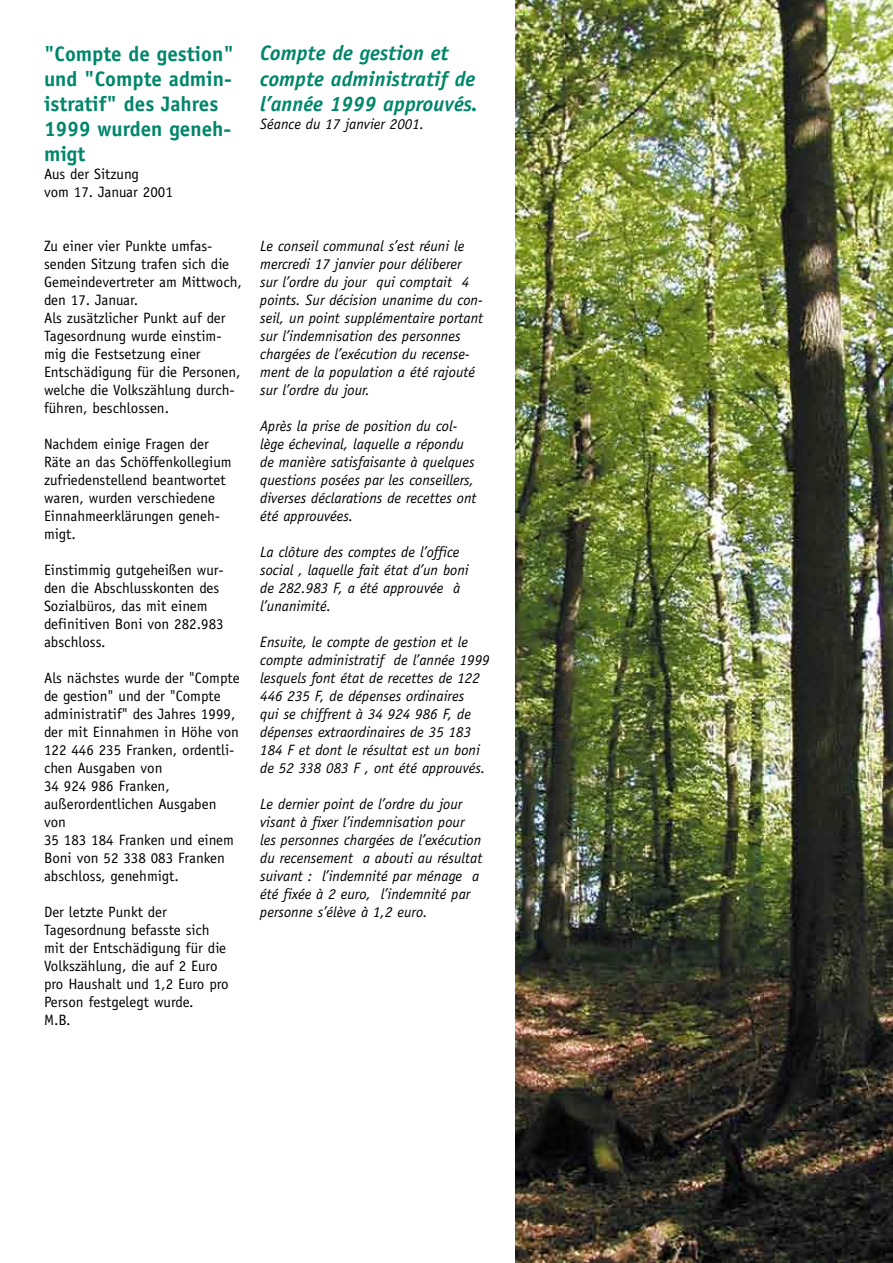
<style>
.page{position:relative;width:893px;height:1263px;background:#fff}
.page>*{position:absolute;margin:0;border:0;box-sizing:border-box;transform-origin:0 0}
.t1{font:700 21px/25.2px "Officina Sans";color:#00866a}
.t2{font:italic 700 21px/25.2px "Officina Sans";color:#00866a}
.t3{font:italic 15px/18px "Officina Sans";color:#000}
.t4{font:15px/18px "Officina Sans";color:#000}
</style>
<div class="page">
<img style="left:515px;top:0;width:378px;height:1263px">
<h1 class="t1" style="left:44px;top:41px;width:191px">"Compte de gestion" und "Compte admin&shy;istratif" des Jahres<br>1999 wurden geneh&shy;migt</h1>
<p class="t4" style="left:44px;top:165px;width:130px">Aus der Sitzung<br>vom 17. Januar 2001</p>
<p class="t4" style="left:44px;top:237px;width:200px">Zu einer vier Punkte umfas&shy;senden Sitzung trafen sich die<br>Gemeindevertreter am Mittwoch, den 17. Januar.<br>Als zusätzlicher Punkt auf der<br>Tagesordnung wurde einstim&shy;mig die Festsetzung einer<br>Entschädigung für die Personen, welche die Volkszählung durch&shy;führen, beschlossen.</p>
<p class="t4" style="left:44px;top:435px;width:189px">Nachdem einige Fragen der<br>Räte an das Schöffenkollegium zufriedenstellend beantwortet waren, wurden verschiedene<br>Einnahmeerklärungen geneh&shy;migt.</p>
<p class="t4" style="left:44px;top:561px;width:181px">Einstimmig gutgeheißen wur&shy;den die Abschlusskonten des<br>Sozialbüros, das mit einem definitiven Boni von 282.983 abschloss.</p>
<p class="t4" style="left:44px;top:669px;width:197px">Als nächstes wurde der "Compte de gestion" und der "Compte administratif" des Jahres 1999, der mit Einnahmen in Höhe von<br>122 446 235 Franken, ordentli&shy;chen Ausgaben von<br>34 924 986 Franken, außerordentlichen Ausgaben von<br>35 183 184 Franken und einem<br>Boni von 52 338 083 Franken abschloss, genehmigt.</p>
<p class="t4" style="left:44px;top:903px;width:186px">Der letzte Punkt der<br>Tagesordnung befasste sich mit der Entschädigung für die<br>Volkszählung, die auf 2 Euro pro Haushalt und 1,2 Euro pro<br>Person festgelegt wurde.<br>M.B.</p>
<h1 class="t2" style="left:260px;top:41px;width:219px">Compte de gestion et compte administratif de l’année 1999 approuvés.</h1>
<p class="t3" style="left:260px;top:115px;width:166px">Séance du 17 janvier 2001.</p>
<p class="t3" style="left:260px;top:237px;width:225px">Le conseil communal s’est réuni le mercredi 17 janvier pour déliberer<br>sur l’ordre du jour qui comptait 4 points. Sur décision unanime du con&shy;seil, un point supplémentaire portant sur l’indemnisation des personnes chargées de l’exécution du recense&shy;ment de la population a été rajouté sur l’ordre du jour.</p>
<p class="t3" style="left:260px;top:417px;width:218px">Après la prise de position du col&shy;lège échevinal, laquelle a répondu de manière satisfaisante à quelques questions posées par les conseillers, diverses déclarations de recettes ont été approuvées.</p>
<p class="t3" style="left:260px;top:543px;width:210px">La clôture des comptes de l’office social , laquelle fait état d’un boni de 282.983 F, a été approuvée à l’unanimité.</p>
<p class="t3" style="left:260px;top:633px;width:231px">Ensuite, le compte de gestion et le compte administratif de l’année 1999 lesquels font état de recettes de 122<br>446 235 F, de dépenses ordinaires<br>qui se chiffrent à 34 924 986 F, de dépenses extraordinaires de 35 183<br>184 F et dont le résultat est un boni de 52 338 083 F , ont été approuvés.</p>
<p class="t3" style="left:260px;top:795px;width:224px">Le dernier point de l’ordre du jour visant à fixer l’indemnisation pour les personnes chargées de l’exécution du recensement a abouti au résultat suivant : l’indemnité par ménage a été fixée à 2 euro, l’indemnité par personne s’élève à 1,2 euro.</p>
</div>
